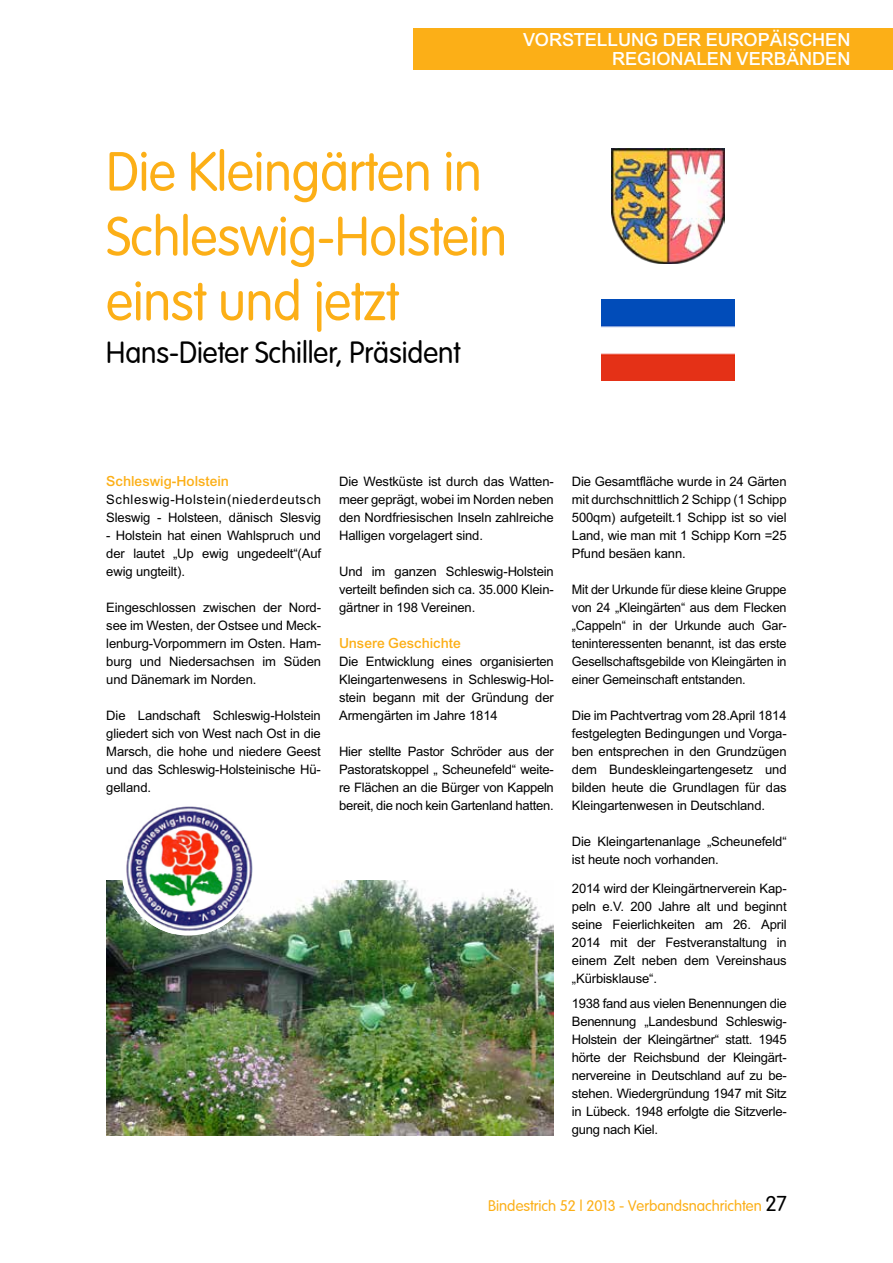
<style>
.page{position:relative;width:893px;height:1263px;background:#fff}
.page>*{position:absolute;margin:0;border:0;box-sizing:border-box;transform-origin:0 0}
.t1{font:54px/64.8px "Vogue Plain";color:#fcaf17;scale:.95 1}
.t2{font:30px "Vogue Plain";color:#000;scale:.95 1}
.t3{font:19.5px "Arial Bld";letter-spacing:.13em;color:#fff}
.t4{font:15px "Vogue Plain";color:#fcaf17}
.t5{font:15px "Arial Bld";color:#fcaf17}
.t6{font:13.05px/18px "Arial";letter-spacing:-.01em;color:#000;text-align:justify}
.t7{font:13.05px/18px "Arial";letter-spacing:.045em;color:#000}
.s1{font-size:21px;color:#000}
</style>
<div class="page">
<div style="left:414px;top:28px;width:479px;height:42px;background:#fcaf17"></div>
<img style="left:612px;top:149px;width:112px;height:114px">
<img style="left:601px;top:300px;width:134px;height:80px">
<img style="left:106px;top:881px;width:448px;height:254px">
<img style="left:123px;top:806px;width:132px;height:128px">
<h3 class="t3" style="left:523px;top:26px;width:39px">VORSTELL</h3>
<h3 class="t3" style="left:618px;top:26px;width:38px">UNGDERE</h3>
<h3 class="t3" style="left:718px;top:26px;width:134px">UROPÄISCHEN</h3>
<h3 class="t3" style="left:612px;top:46px;width:14px">REG</h3>
<h3 class="t3" style="left:651px;top:46px;width:111px">IONALEN VERB</h3>
<h3 class="t3" style="left:786px;top:46px;width:65px">ÄNDEN</h3>
<h1 class="t1" style="left:106px;top:139px;width:423px">Die Kleingärten in<br>Schleswig-Holstein einst und jetzt</h1>
<h2 class="t2" style="left:106px;top:335px;width:374px">Hans-Dieter Schiller, Präsident</h2>
<p class="t5" style="left:106px;top:471px;width:124px">SCHLESWIG-HOLSTEIN</p>
<p class="t7" style="left:106px;top:491px;width:216px">Schleswig-Holstein(niederdeutsch<br>Sleswig - Holsteen, dänisch Slesvig</p>
<p class="t6" style="left:106px;top:527px;width:216px">- Holstein hat einen Wahlspruch und der lautet „Up ewig ungedeelt“(Auf ewig ungteilt).</p>
<p class="t6" style="left:106px;top:599px;width:216px">Eingeschlossen zwischen der Nord&shy;see im Westen, der Ostsee und Meck&shy;lenburg-Vorpommern im Osten. Ham&shy;burg und Niedersachsen im Süden und Dänemark im Norden.</p>
<p class="t6" style="left:106px;top:707px;width:216px">Die Landschaft Schleswig-Holstein gliedert sich von West nach Ost in die Marsch, die hohe und niedere Geest und das Schleswig-Holsteinische Hü&shy;gelland.</p>
<p class="t6" style="left:339px;top:473px;width:216px">Die Westküste ist durch das Watten&shy;meer geprägt, wobei im Norden neben den Nordfriesischen Inseln zahlreiche Halligen vorgelagert sind.</p>
<p class="t6" style="left:339px;top:563px;width:216px">Und im ganzen Schleswig-Holstein verteilt befinden sich ca. 35.000 Klein&shy;gärtner in 198 Vereinen.</p>
<p class="t5" style="left:339px;top:633px;width:123px">UNSERE GESCHICHTE</p>
<p class="t6" style="left:339px;top:653px;width:216px">Die Entwicklung eines organisierten Kleingartenwesens in Schleswig-Hol&shy;stein begann mit der Gründung der Armengärten im Jahre 1814</p>
<p class="t6" style="left:339px;top:743px;width:216px">Hier stellte Pastor Schröder aus der Pastoratskoppel „ Scheunefeld“ weite&shy;re Flächen an die Bürger von Kappeln bereit, die noch kein Gartenland hatten.</p>
<p class="t6" style="left:572px;top:473px;width:216px">Die Gesamtfläche wurde in 24 Gärten mit durchschnittlich 2 Schipp (1 Schipp 500qm) aufgeteilt.1 Schipp ist so viel Land, wie man mit 1 Schipp Korn =25<br>Pfund besäen kann.</p>
<p class="t6" style="left:572px;top:581px;width:216px">Mit der Urkunde für diese kleine Gruppe von 24 „Kleingärten“ aus dem Flecken „Cappeln“ in der Urkunde auch Gar&shy;teninteressenten benannt, ist das erste Gesellschaftsgebilde von Kleingärten in einer Gemeinschaft entstanden.</p>
<p class="t6" style="left:572px;top:707px;width:216px">Die im Pachtvertrag vom 28.April 1814 festgelegten Bedingungen und Vorga&shy;ben entsprechen in den Grundzügen dem Bundeskleingartengesetz und bilden heute die Grundlagen für das Kleingartenwesen in Deutschland.</p>
<p class="t6" style="left:572px;top:833px;width:216px">Die Kleingartenanlage „Scheunefeld“ ist heute noch vorhanden.</p>
<p class="t6" style="left:572px;top:879px;width:216px">2014 wird der Kleingärtnerverein Kap&shy;peln e.V. 200 Jahre alt und beginnt seine Feierlichkeiten am 26. April 2014 mit der Festveranstaltung in einem Zelt neben dem Vereinshaus „Kürbisklause“.</p>
<p class="t6" style="left:572px;top:995px;width:216px">1938 fand aus vielen Benennungen die Benennung „Landesbund Schleswig-Holstein der Kleingärtner“ statt. 1945 hörte der Reichsbund der Kleingärt&shy;nervereine in Deutschland auf zu be&shy;stehen. Wiedergründung 1947 mit Sitz in Lübeck. 1948 erfolgte die Sitzverle&shy;gung nach Kiel.</p>
<p class="t4" style="left:488px;top:1197px;width:300px">Bindestrich 52 | 2013 - Verbandsnachrichten <span class="s1">27</span></p>
</div>
